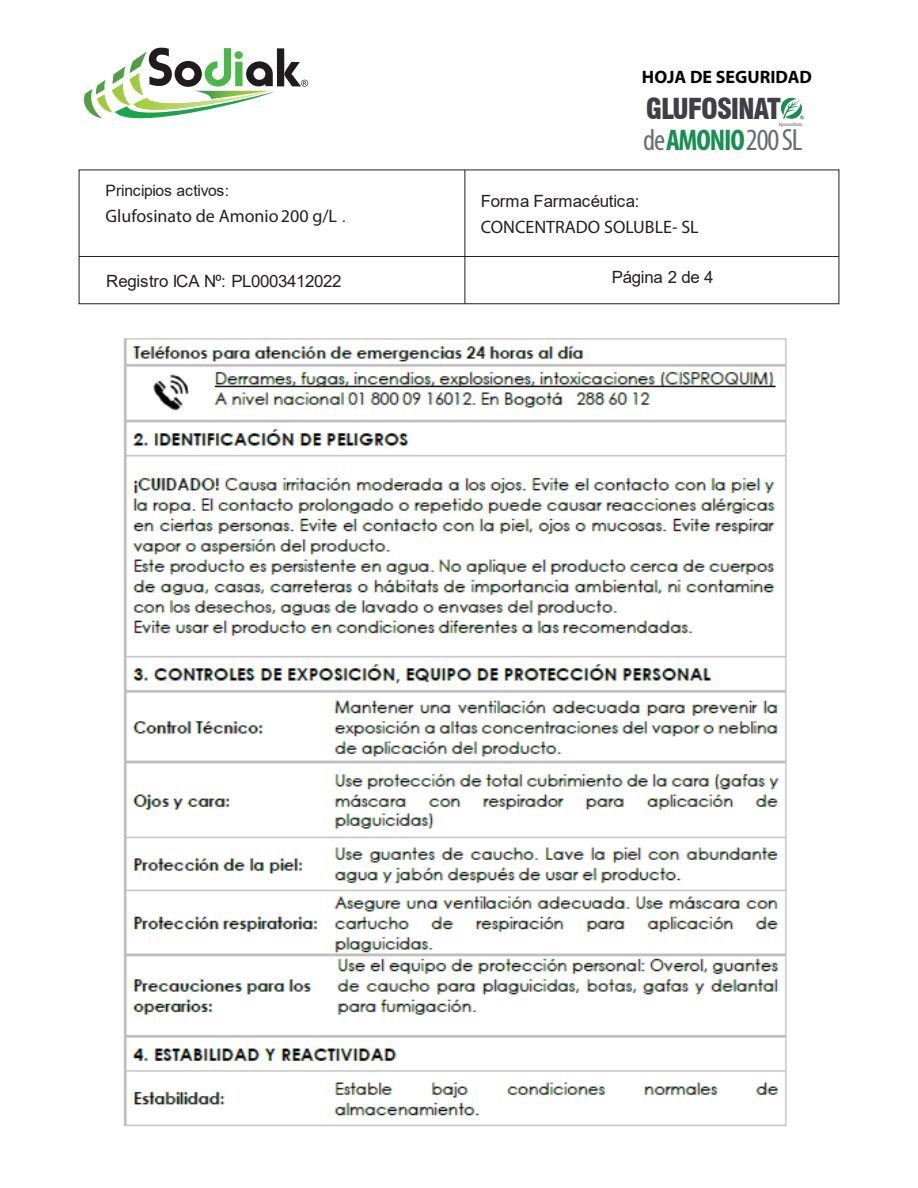
<style>
.page{position:relative;width:918px;height:1188px;background:#fff}
.page>*{position:absolute;margin:0;border:0;box-sizing:border-box;transform-origin:0 0}
.t1{font:700 condensed 30px "Myriad Pro";letter-spacing:-.04em;color:#168f50}
.t2{font:900 condensed 28.2px "Swiss 721 BT";letter-spacing:-.04em;color:#413f46}
.t3{font:18px "Myriad Pro";color:#231f20}
.t4{font:700 18px "Myriad Pro";color:#050504}
.t5{font:16.8px "Arial";letter-spacing:-.02em;color:#231f20}
.t6{font:15.6px "Arial";letter-spacing:-.02em;color:#231f20}
.t7{font:condensed 5.25px "Myriad Pro";letter-spacing:-.04em;color:#6c6d70}
.s1{font-family:"Arial";font-size:15.6px}
.s2{font-weight:400;font-size:30.45px;color:#6c6d70}
.s3{font-weight:400;font-size:30.9px;color:#6c6d70}
</style>
<div class="page">
<svg style="left:84px;top:48px;width:224px;height:71px"></svg>
<div style="left:79px;top:170px;width:760px;height:134px;border:1px solid #231f20"></div>
<hr style="left:465px;top:170px;width:1px;height:134px;background:#231f20">
<hr style="left:79px;top:256px;width:760px;height:1px;background:#231f20">
<svg style="left:781px;top:98px;width:23px;height:21px"></svg>
<img style="left:123px;top:338px;width:664px;height:789px">
<p class="t4" style="left:642px;top:66px;width:172px">HOJA DE SEGURIDAD</p>
<p class="t6" style="left:106px;top:179px;width:125px">Principios activos:</p>
<p class="t3" style="left:106px;top:205px;width:242px">Glufosinato de Amonio200 g/L <span class="s1">.</span></p>
<h2 class="t2" style="left:646px;top:92px;width:137px">GLUFOSINAT</h2>
<p class="t7" style="left:779px;top:121px;width:25px">Agroconsultorías</p>
<h1 class="t1" style="left:643px;top:121px;width:161px"><span class="s2">de</span>AMONIO<span class="s3">200 SL</span></h1>
<p class="t5" style="left:481px;top:190px;width:160px">Forma Farmacéutica:</p>
<p class="t3" style="left:481px;top:216px;width:219px">CONCENTRADO SOLUBLE- SL</p>
<p class="t5" style="left:106px;top:269px;width:237px">Registro ICA Nº: PL0003412022</p>
<p class="t5" style="left:612px;top:266px;width:103px">Página 2 de 4</p>
</div>
